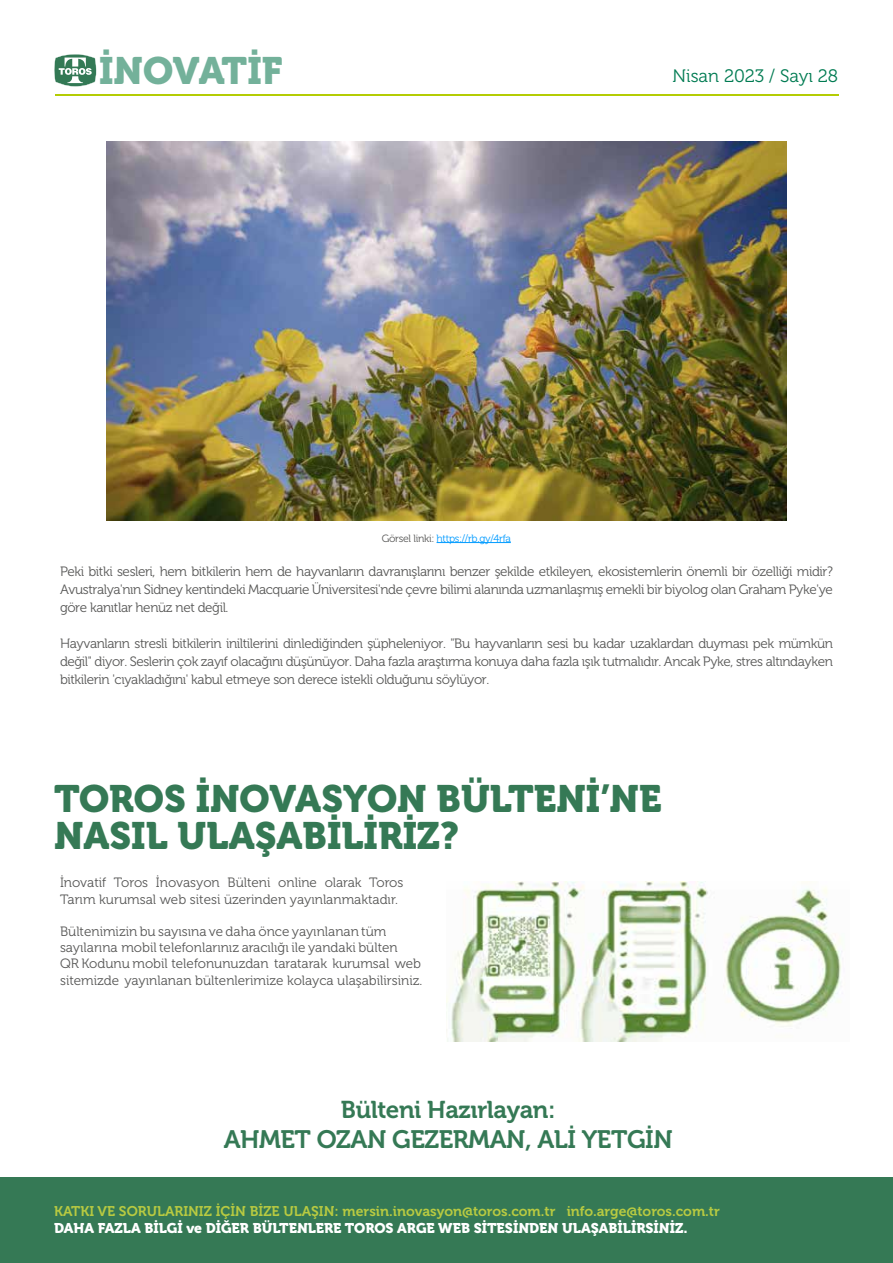
<style>
.page{position:relative;width:893px;height:1263px;background:#fff}
.page>*{position:absolute;margin:0;border:0;box-sizing:border-box;transform-origin:0 0}
.t1{font:37.95px/37.2px "Museo 900";color:#357955}
.t2{font:37.95px "Museo 900";color:#73b19a}
.t3{font:25.2px "Museo 700";letter-spacing:-.02em;color:#357955}
.t4{font:24.3px "Museo 700";letter-spacing:-.015em;color:#357955}
.t5{font:18px "Museo 300";color:#007b52}
.t6{font:14.1px "Museo 700";color:#b8ca41}
.t7{font:14.1px "Museo 900";color:#fff}
.t8{font:13.5px/18px "Museo 300";color:#575756;text-align:justify}
.t9{font:10.5px "Museo 300";letter-spacing:-.03em;color:#009bff}
.s1{color:#575756}
</style>
<div class="page">
<hr style="left:55px;top:94px;width:783px;height:2px;background:#b4cc04">
<svg style="left:54px;top:54px;width:43px;height:33px"></svg>
<div style="left:0;top:1177px;width:893px;height:86px;background:#357955"></div>
<img style="left:446px;top:882px;width:396px;height:160px">
<img style="left:106px;top:141px;width:681px;height:380px">
<hr style="left:437px;top:542px;width:74px;height:1px;background:#009bff">
<h1 class="t2" style="left:99px;top:49px;width:185px">İNOVATİF</h1>
<h3 class="t5" style="left:672px;top:67px;width:167px">Nisan 2023 / Sayı 28</h3>
<p class="t9" style="left:382px;top:532px;width:131px"><span class="s1">Görsel linki:</span> https://rb.gy/4rfa</p>
<p class="t8" style="left:60px;top:562px;width:774px">Peki bitki sesleri, hem bitkilerin hem de hayvanların davranışlarını benzer şekilde etkileyen, ekosistemlerin önemli bir özelliği midir?<br>Avustralya'nın Sidney kentindeki Macquarie Üniversitesi'nde çevre bilimi alanında uzmanlaşmış emekli bir biyolog olan Graham Pyke'ye göre kanıtlar henüz net değil.</p>
<p class="t8" style="left:60px;top:634px;width:774px">Hayvanların stresli bitkilerin iniltilerini dinlediğinden şüpheleniyor. "Bu hayvanların sesi bu kadar uzaklardan duyması pek mümkün değil" diyor. Seslerin çok zayıf olacağını düşünüyor. Daha fazla araştırma konuya daha fazla ışık tutmalıdır. Ancak Pyke, stres altındayken bitkilerin 'cıyakladığını' kabul etmeye son derece istekli olduğunu söylüyor.</p>
<h1 class="t1" style="left:54px;top:780px;width:609px">TOROS İNOVASYON BÜLTENİ’NE<br>NASIL ULAŞABİLİRİZ?</h1>
<p class="t8" style="left:60px;top:875px;width:345px;line-height:16.2px">İnovatif Toros İnovasyon Bülteni online olarak Toros<br>Tarım kurumsal web sitesi üzerinden yayınlanmaktadır.</p>
<p class="t8" style="left:60px;top:923px;width:364px;line-height:16.2px;text-align:left">Bültenimizin bu sayısına ve daha önce yayınlanan tüm sayılarına mobil telefonlarınız aracılığı ile yandaki bülten<br>QR Kodunu mobil telefonunuzdan taratarak kurumsal web sitemizde yayınlanan bültenlerimize kolayca ulaşabilirsiniz.</p>
<h3 class="t4" style="left:341px;top:1096px;width:216px">Bülteni Hazırlayan:</h3>
<h2 class="t3" style="left:224px;top:1125px;width:451px">AHMET OZAN GEZERMAN, ALİ YETGİN</h2>
<p class="t6" style="left:54px;top:1203px;width:667px">KATKI VE SORULARINIZ İÇİN BİZE ULAŞIN: mersin.inovasyon@toros.com.tr info.arge@toros.com.tr</p>
<p class="t7" style="left:54px;top:1220px;width:635px">DAHA FAZLA BİLGİ ve DİĞER BÜLTENLERE TOROS ARGE WEB SİTESİNDEN ULAŞABİLİRSİNİZ.</p>
</div>
